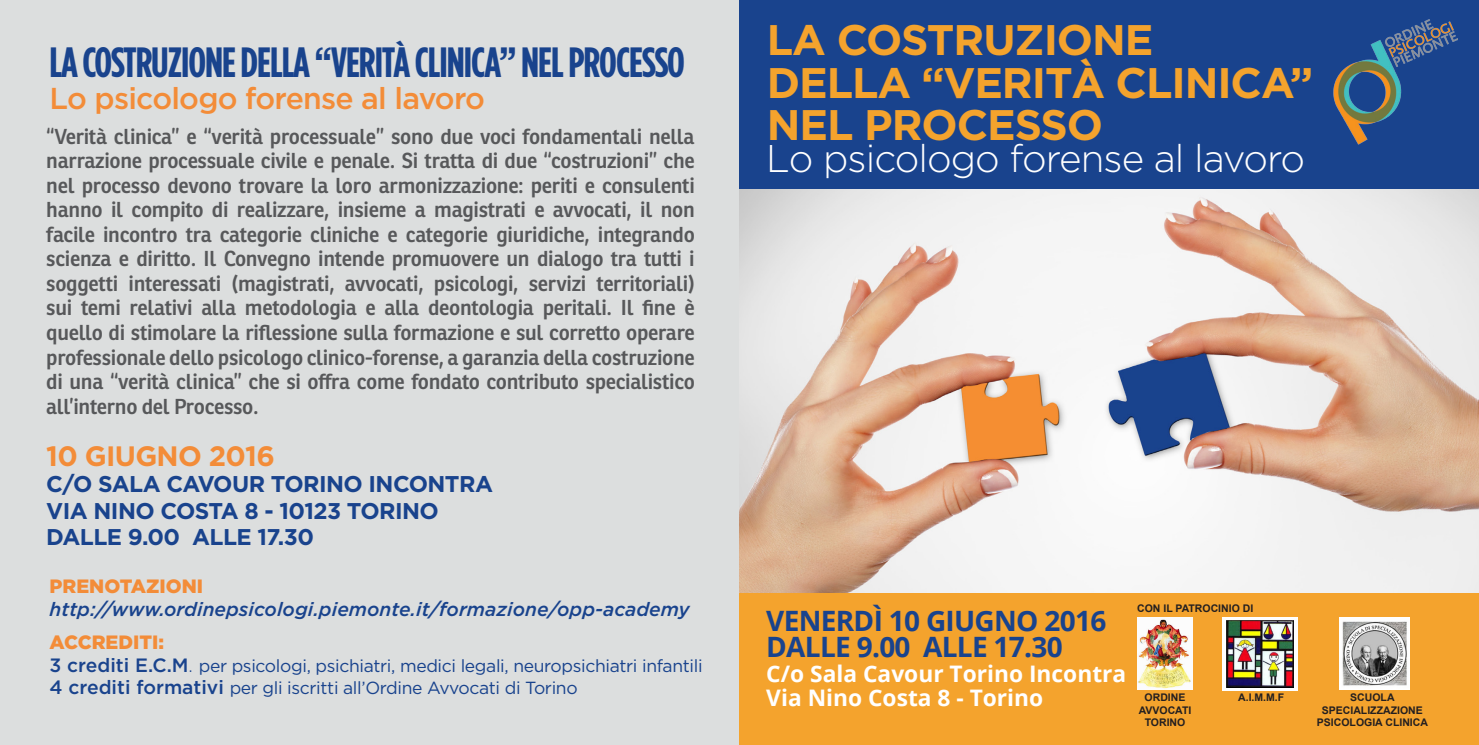
<style>
.page{position:relative;width:1479px;height:745px;background:#fff}
.page>*{position:absolute;margin:0;border:0;box-sizing:border-box;transform-origin:0 0}
.t1{font:700 42.7px "Gotham";letter-spacing:-.025em;color:#f4a32d}
.t2{font:700 42.18px "Gotham Condensed";letter-spacing:-.025em;color:#19438d}
.t3{font:300 38.5px "Gotham";letter-spacing:-.025em;color:#fff}
.t4{font:500 30.1px "Gotham";letter-spacing:-.025em;color:#f38c38}
.t5{font:700 28px "Open Sans";letter-spacing:-.025em;color:#19438d}
.t6{font:700 28px "Gotham";letter-spacing:-.025em;color:#f38c38}
.t7{font:700 22.75px "Gotham";letter-spacing:-.025em;color:#19438d}
.t8{font:700 22.75px "Open Sans";color:#fff}
.t9{font:600 21px/24.5px "Ronnia";letter-spacing:-.015em;color:#57585a;text-align:justify}
.t10{font:italic 500 19.25px "Gotham";color:#19438d}
.t11{font:900 19.25px "Gotham";color:#f38c38}
.t12{font:17.5px "Gotham";letter-spacing:-.02em;color:#19438d}
.t13{font:700 10.5px "Arial";color:#231f20}
.s1{font-weight:500;font-size:19.25px}
.s2{font-weight:300;font-size:19.25px}
</style>
<div class="page">
<div style="left:0;top:0;width:756px;height:744px;background:#dcdede"></div>
<img style="left:739px;top:189px;width:739px;height:404px">
<div style="left:739px;top:593px;width:739px;height:151px;background:#f4a32d"></div>
<div style="left:739px;top:0;width:739px;height:189px;background:#19438d"></div>
<img style="left:1333px;top:19px;width:124px;height:125px">
<svg style="left:1222px;top:617px;width:75px;height:73px"></svg>
<img style="left:1226px;top:620px;width:67px;height:67px">
<img style="left:1339px;top:617px;width:70px;height:72px">
<img style="left:1137px;top:617px;width:55px;height:72px">
<p class="t2" style="left:50px;top:37px;width:636px">LA COSTRUZIONE DELLA “VERITÀ CLINICA” NEL PROCESSO</p>
<p class="t4" style="left:50px;top:78px;width:437px">Lo psicologo forense al lavoro</p>
<p class="t9" style="left:46px;top:124px;width:650px">“Verità clinica” e “verità processuale” sono due voci fondamentali nella narrazione processuale civile e penale. Si tratta di due “costruzioni” che nel processo devono trovare la loro armonizzazione: periti e consulenti hanno il compito di realizzare, insieme a magistrati e avvocati, il non facile incontro tra categorie cliniche e categorie giuridiche, integrando scienza e diritto. Il Convegno intende promuovere un dialogo tra tutti i soggetti interessati (magistrati, avvocati, psicologi, servizi territoriali) sui temi relativi alla metodologia e alla deontologia peritali. Il fine è quello di stimolare la riflessione sulla formazione e sul corretto operare professionale dello psicologo clinico-forense, a garanzia della costruzione di una “verità clinica” che si offra come fondato contributo specialistico all’interno del Processo.</p>
<p class="t6" style="left:46px;top:439px;width:230px">10 GIUGNO 2016</p>
<p class="t7" style="left:46px;top:471px;width:448px">C/O SALA CAVOUR TORINO INCONTRA</p>
<p class="t7" style="left:46px;top:497px;width:394px">VIA NINO COSTA 8 - 10123 TORINO</p>
<p class="t7" style="left:46px;top:523px;width:269px">DALLE 9.00 ALLE 17.30</p>
<p class="t11" style="left:50px;top:573px;width:155px">PRENOTAZIONI</p>
<p class="t10" style="left:50px;top:596px;width:641px">http://www.ordinepsicologi.piemonte.it/formazione/opp-academy</p>
<p class="t11" style="left:50px;top:628px;width:116px">ACCREDITI:</p>
<p class="t12" style="left:50px;top:653px;width:654px"><span class="s1">3 crediti E.C.M</span><span class="s2">.</span> per psicologi, psichiatri, medici legali, neuropsichiatri infantili</p>
<p class="t12" style="left:50px;top:676px;width:529px"><span class="s1">4 crediti formativi</span> per gli iscritti all’Ordine Avvocati di Torino</p>
<p class="t1" style="left:767px;top:16px;width:388px">LA COSTRUZIONE</p>
<p class="t1" style="left:767px;top:58px;width:548px">DELLA “VERITÀ CLINICA”</p>
<p class="t1" style="left:767px;top:100px;width:338px">NEL PROCESSO</p>
<p class="t3" style="left:766px;top:137px;width:540px">Lo psicologo forense al lavoro</p>
<p class="t5" style="left:766px;top:600px;width:341px">VENERDÌ 10 GIUGNO 2016</p>
<p class="t5" style="left:766px;top:627px;width:298px">DALLE 9.00 ALLE 17.30</p>
<p class="t8" style="left:766px;top:657px;width:361px">C/o Sala Cavour Torino Incontra</p>
<p class="t8" style="left:766px;top:681px;width:278px">Via Nino Costa 8 - Torino</p>
<p class="t13" style="left:1137px;top:601px;width:118px">CON IL PATROCINIO DI</p>
<p class="t13" style="left:1144px;top:689px;width:42px">ORDINE</p>
<p class="t13" style="left:1238px;top:689px;width:48px">A.I.M.M.F</p>
<p class="t13" style="left:1138px;top:702px;width:54px">AVVOCATI</p>
<p class="t13" style="left:1144px;top:715px;width:42px">TORINO</p>
<p class="t13" style="left:1350px;top:689px;width:46px">SCUOLA</p>
<p class="t13" style="left:1321px;top:702px;width:102px">SPECIALIZZAZIONE</p>
<p class="t13" style="left:1316px;top:715px;width:113px">PSICOLOGIA CLINICA</p>
</div>
